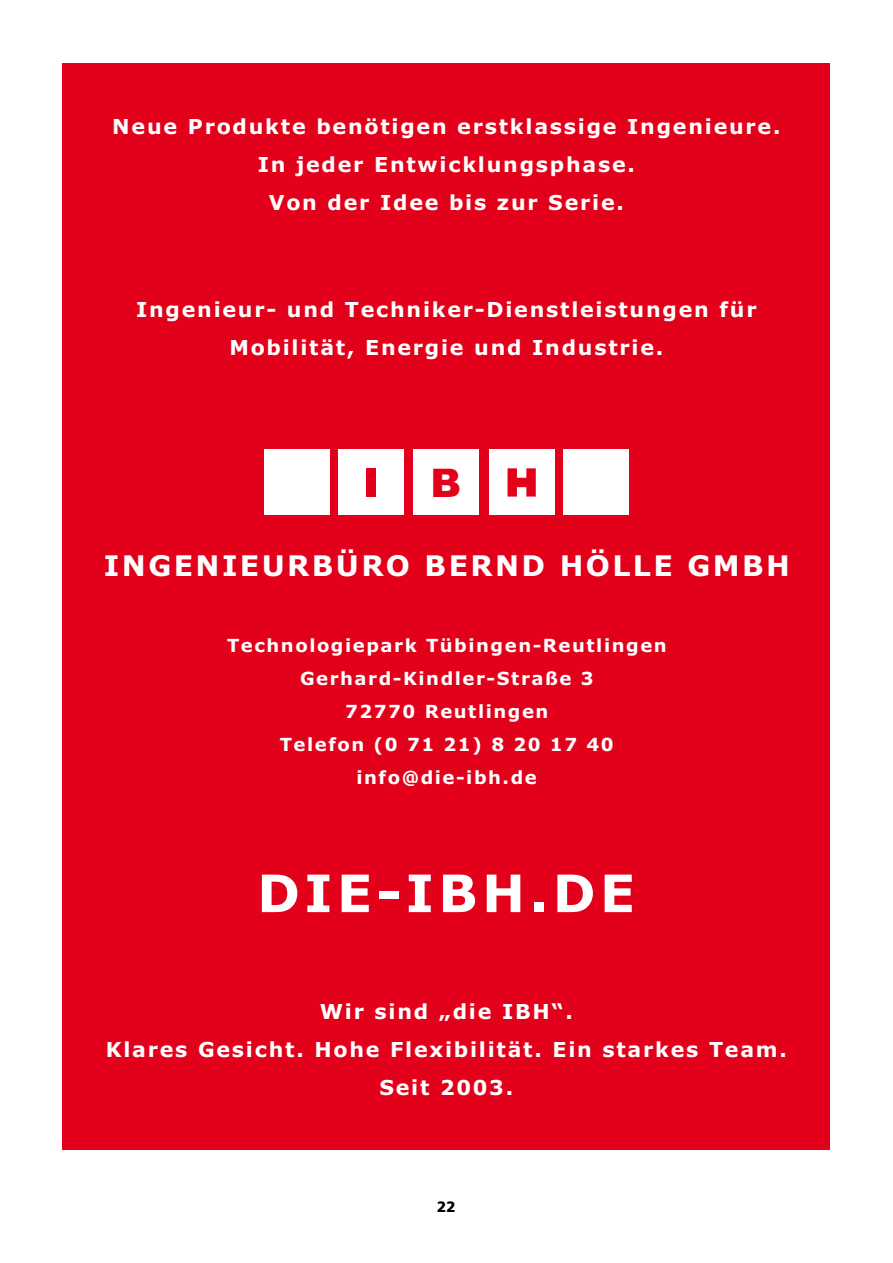
<style>
.page{position:relative;width:893px;height:1263px;background:#fff}
.page>*{position:absolute;margin:0;border:0;box-sizing:border-box;transform-origin:0 0}
.t1{font:700 51.6px "Verdana";letter-spacing:.085em;color:#fff}
.t2{font:900 39.45px "Arial";color:#e2001a}
.t3{font:700 28.35px "Verdana";letter-spacing:.085em;color:#fff}
.t4{font:700 20.7px/37.7px "Verdana";letter-spacing:.085em;color:#fff;text-align:center}
.t5{font:700 18px/32.8px "Verdana";letter-spacing:.085em;color:#fff;text-align:center}
.t6{font:900 15px "Frutiger LT Pro";color:#000}
</style>
<div class="page">
<div style="left:63px;top:64px;width:767px;height:1086px;background:#e2001a"></div>
<div style="left:264px;top:449px;width:66px;height:66px;background:#fff"></div>
<div style="left:563px;top:449px;width:66px;height:66px;background:#fff"></div>
<div style="left:489px;top:449px;width:66px;height:66px;background:#fff"></div>
<svg style="left:508px;top:468px;width:28px;height:29px"></svg>
<div style="left:413px;top:449px;width:66px;height:66px;background:#fff"></div>
<div style="left:338px;top:449px;width:66px;height:66px;background:#fff"></div>
<div style="left:366px;top:468px;width:10px;height:29px;background:#e2001a"></div>
<p class="t4" style="left:112px;top:108px;width:670px">Neue Produkte benötigen erstklassige Ingenieure.<br>In jeder Entwicklungsphase.<br>Von der Idee bis zur Serie.</p>
<p class="t4" style="left:136px;top:290px;width:622px">Ingenieur- und Techniker-Dienstleistungen für<br>Mobilität, Energie und Industrie.</p>
<h2 class="t2" style="left:430px;top:454px;width:32px">B</h2>
<h3 class="t3" style="left:104px;top:546px;width:687px">INGENIEURBÜRO BERND HÖLLE GMBH</h3>
<p class="t5" style="left:227px;top:629px;width:441px">Technologiepark Tübingen-Reutlingen<br>Gerhard-Kindler-Straße 3<br>72770 Reutlingen<br>Telefon (0 71 21) 8 20 17 40 info@die-ibh.de</p>
<h1 class="t1" style="left:257px;top:857px;width:379px">DIE-IBH.DE</h1>
<p class="t4" style="left:106px;top:992px;width:683px">Wir sind „die IBH“.<br>Klares Gesicht. Hohe Flexibilität. Ein starkes Team.<br>Seit 2003.</p>
<p class="t6" style="left:437px;top:1198px;width:20px">22</p>
</div>
